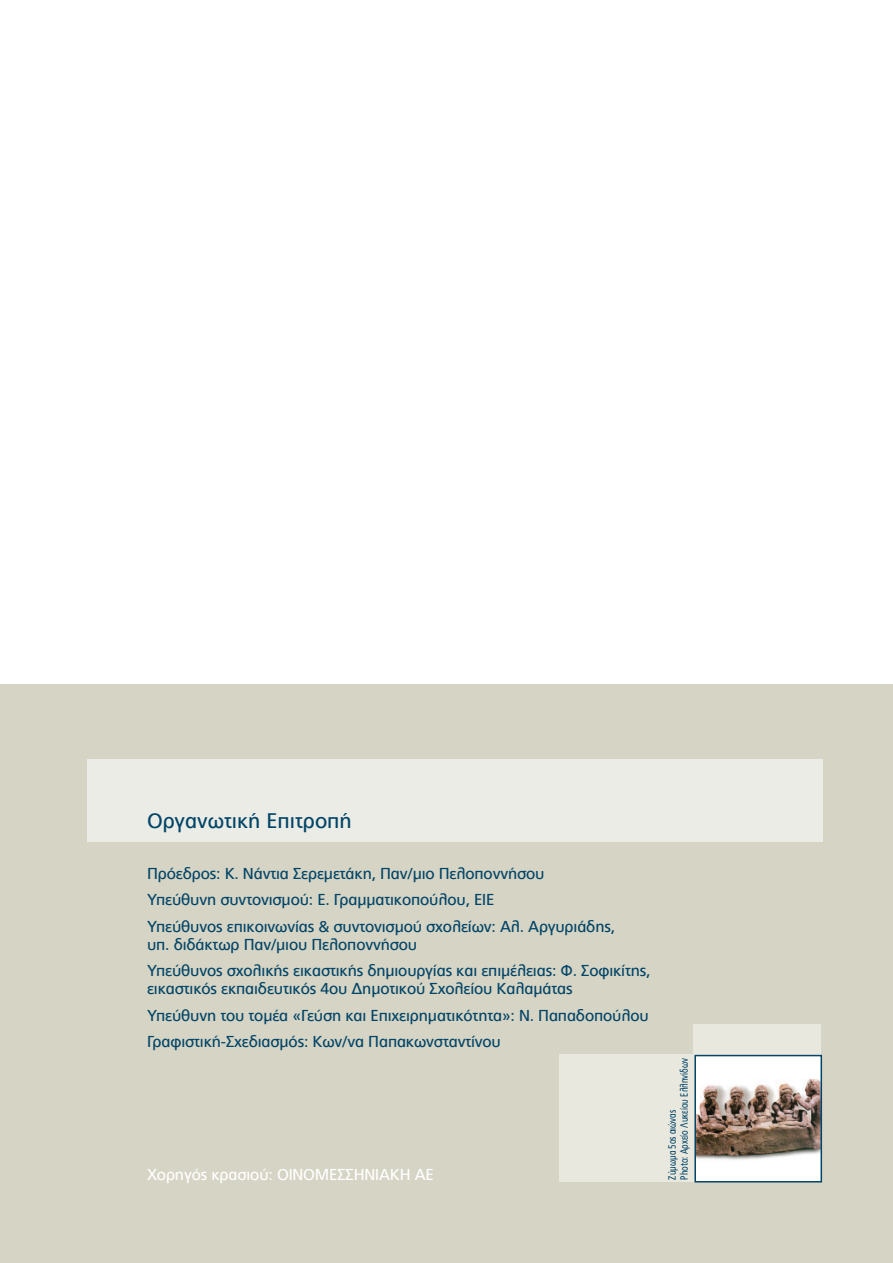
<style>
.page{position:relative;width:893px;height:1263px;background:#fff}
.page>*{position:absolute;margin:0;border:0;box-sizing:border-box;transform-origin:0 0}
.t1{font:21px "PF Catalog";color:#024568}
.t2{font:15.75px/26.5px "PF Catalog";letter-spacing:-.01em;color:#024568}
.t3{font:15.75px "PF Catalog";letter-spacing:-.01em;color:#fff}
.t4{font:10.5px/12px "PF Catalog";color:#024568;scale:.75 1}
</style>
<div class="page">
<div style="left:0;top:685px;width:893px;height:578px;background:#d6d4c4"></div>
<div style="left:693px;top:1025px;width:128px;height:157px;background:#e9e8df"></div>
<div style="left:559px;top:1055px;width:262px;height:127px;background:#e9e8df"></div>
<div style="left:87px;top:759px;width:736px;height:83px;background:#ebece6"></div>
<div style="left:695px;top:1056px;width:126px;height:126px;background:#fff"></div>
<img style="left:697px;top:1079px;width:122px;height:81px">
<div style="left:694px;top:1055px;width:128px;height:128px;border:2px solid #024568"></div>
<h1 class="t1" style="left:147px;top:809px;width:206px">Οργανωτική Επιτροπή</h1>
<p class="t2" style="left:147px;top:860px;width:470px">Πρόεδρος: Κ. Νάντια Σερεμετάκη, Παν/μιο Πελοποννήσου<br>Υπεύθυνη συντονισμού: Ε. Γραμματικοπούλου, ΕΙΕ<br>Υπεύθυνος επικοινωνίας &amp; συντονισμού σχολείων: Αλ. Αργυριάδης,</p>
<p class="t2" style="left:147px;top:931px;width:505px">υπ. διδάκτωρ Παν/μιου Πελοποννήσου<br>Υπεύθυνος σχολικής εικαστικής δημιουργίας και επιμέλειας: Φ. Σοφικίτης,</p>
<p class="t2" style="left:147px;top:976px;width:503px">εικαστικός εκπαιδευτικός 4ου Δημοτικού Σχολείου Καλαμάτας<br>Υπεύθυνη του τομέα «Γεύση και Επιχειρηματικότητα»: Ν. Παπαδοπούλου<br>Γραφιστική-Σχεδιασμός: Κων/να Παπακωνσταντίνου</p>
<p class="t3" style="left:147px;top:1165px;width:288px">Χορηγός κρασιού: ΟΙΝΟΜΕΣΣΗΝΙΑΚΗ ΑΕ</p>
<p class="t4" style="left:666px;top:1180px;width:163px;rotate:-90deg">Ζύμωμα 5ος αιώνας<br>Photo: Αρχείο Λυκείου Ελληνίδων</p>
</div>
